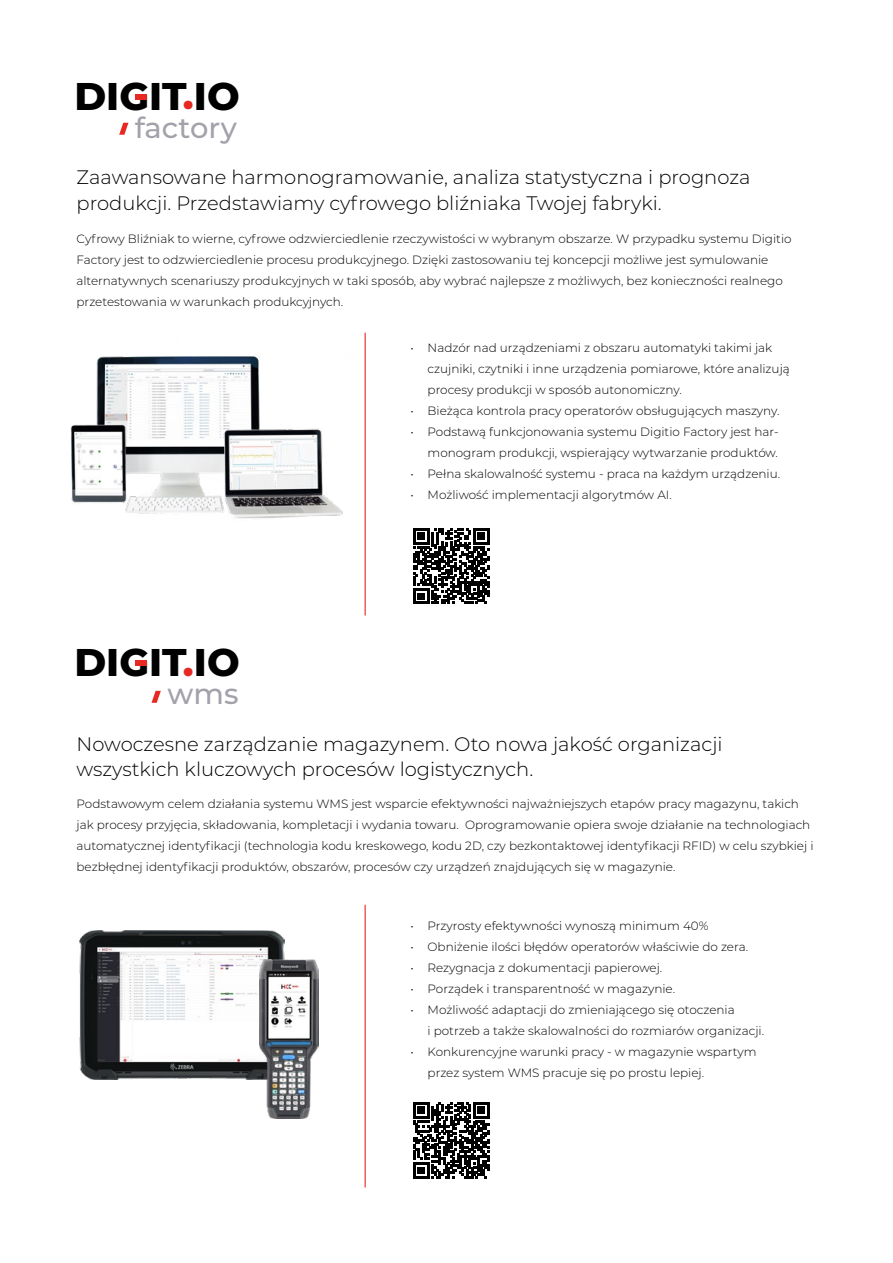
<style>
.page{position:relative;width:893px;height:1263px;background:#fff}
.page>*{position:absolute;margin:0;border:0;box-sizing:border-box;transform-origin:0 0}
.t1{font:800 38.55px "Montserrat";color:#000}
.t2{font:500 28.95px "Montserrat";color:#a3a2ab}
.t3{font:300 19.5px/25.5px "Montserrat";color:#000}
.t4{font:300 12px/21px "Montserrat";color:#000}
.s1{color:#e62a23}
</style>
<div class="page">
<hr style="left:365px;top:333px;width:1px;height:282px;background:#e62a22">
<div style="left:135px;top:94px;width:12px;height:6px;background:#e62a23"></div>
<svg style="left:119px;top:123px;width:9px;height:12px"></svg>
<svg style="left:413px;top:528px;width:76px;height:76px"></svg>
<hr style="left:365px;top:905px;width:1px;height:282px;background:#e62a22">
<svg style="left:413px;top:1102px;width:76px;height:76px"></svg>
<img style="left:80px;top:930px;width:205px;height:149px">
<img style="left:259px;top:959px;width:59px;height:160px">
<div style="left:135px;top:661px;width:12px;height:5px;background:#e62a23"></div>
<svg style="left:152px;top:691px;width:9px;height:12px"></svg>
<img style="left:70px;top:356px;width:273px;height:163px">
<h1 class="t1" style="left:74px;top:68px;width:167px">DIGIT <span class="s1">.</span>IO</h1>
<h2 class="t2" style="left:135px;top:108px;width:104px">factory</h2>
<h3 class="t3" style="left:77px;top:164px;width:675px">Zaawansowane harmonogramowanie, analiza statystyczna i prognoza produkcji. Przedstawiamy cyfrowego bliźniaka Twojej fabryki.</h3>
<p class="t4" style="left:77px;top:228px;width:717px">Cyfrowy Bliźniak to wierne, cyfrowe odzwierciedlenie rzeczywistości w wybranym obszarze. W przypadku systemu Digitio Factory jest to odzwierciedlenie procesu produkcyjnego. Dzięki zastosowaniu tej koncepcji możliwe jest symulowanie alternatywnych scenariuszy produkcyjnych w taki sposób, aby wybrać najlepsze z możliwych, bez konieczności realnego przetestowania w warunkach produkcyjnych.</p>
<h1 class="t1" style="left:74px;top:634px;width:167px">DIGIT <span class="s1">.</span>IO</h1>
<h2 class="t2" style="left:168px;top:674px;width:72px">wms</h2>
<p class="t4" style="left:428px;top:337px;width:364px;text-indent:-17px">• Nadzór nad urządzeniami z obszaru automatyki takimi jak czujniki, czytniki i inne urządzenia pomiarowe, które analizują procesy produkcji w sposób autonomiczny.</p>
<p class="t4" style="left:411px;top:400px;width:370px">• Bieżąca kontrola pracy operatorów obsługujących maszyny.</p>
<p class="t4" style="left:411px;top:421px;width:370px;text-align:right">• Podstawą funkcjonowania systemu Digitio Factory jest har&shy;monogram produkcji, wspierający wytwarzanie produktów.</p>
<p class="t4" style="left:411px;top:463px;width:371px">• Pełna skalowalność systemu - praca na każdym urządzeniu.</p>
<p class="t4" style="left:411px;top:484px;width:263px">• Możliwość implementacji algorytmów AI.</p>
<h3 class="t3" style="left:77px;top:730px;width:648px">Nowoczesne zarządzanie magazynem. Oto nowa jakość organizacji wszystkich kluczowych procesów logistycznych.</h3>
<p class="t4" style="left:77px;top:793px;width:738px">Podstawowym celem działania systemu WMS jest wsparcie efektywności najważniejszych etapów pracy magazynu, takich jak procesy przyjęcia, składowania, kompletacji i wydania towaru. Oprogramowanie opiera swoje działanie na technologiach automatycznej identyfikacji (technologia kodu kreskowego, kodu 2D, czy bezkontaktowej identyfikacji RFID) w celu szybkiej i bezbłędnej identyfikacji produktów, obszarów, procesów czy urządzeń znajdujących się w magazynie.</p>
<p class="t4" style="left:411px;top:915px;width:300px">• Przyrosty efektywności wynoszą minimum 40%</p>
<p class="t4" style="left:411px;top:936px;width:339px">• Obniżenie ilości błędów operatorów właściwie do zera.</p>
<p class="t4" style="left:411px;top:957px;width:253px">• Rezygnacja z dokumentacji papierowej.</p>
<p class="t4" style="left:411px;top:978px;width:266px">• Porządek i transparentność w magazynie.</p>
<p class="t4" style="left:428px;top:999px;width:338px;text-indent:-17px">• Możliwość adaptacji do zmieniającego się otoczenia<br>i potrzeb a także skalowalności do rozmiarów organizacji.</p>
<p class="t4" style="left:428px;top:1041px;width:331px;text-indent:-17px">• Konkurencyjne warunki pracy - w magazynie wspartym przez system WMS pracuje się po prostu lepiej.</p>
</div>
